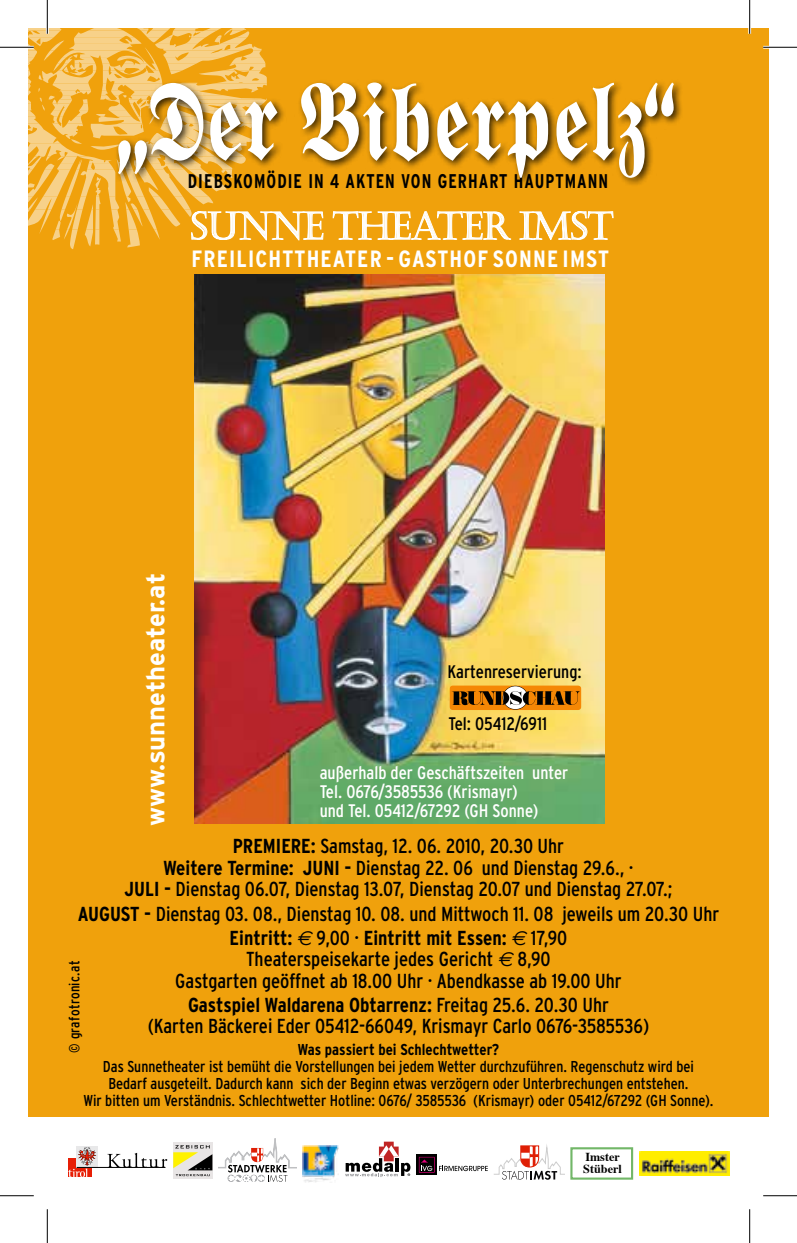
<style>
.page{position:relative;width:797px;height:1243px;background:#fff}
.page>*{position:absolute;margin:0;border:0;box-sizing:border-box;transform-origin:0 0}
.t1{font:107.33px "Wittenberger Fraktur MT Bd Dfr";color:#fff;scale:.8 1}
.t2{font:38.02px "Castellar";letter-spacing:-.01em;color:#fff;scale:.95 1}
.t3{font:700 25.65px "Interstate";color:#fff}
.t4{font:700 condensed 23.4px "Interstate";letter-spacing:.05em;color:#fff}
.t5{font:condensed 20.25px/21.4px "Interstate";color:#000;text-align:center}
.t6{font:700 condensed 19.8px "Interstate";letter-spacing:.06em;color:#000;scale:.9 1}
.t7{font:condensed 18.22px/19.3px "Interstate";color:#fff}
.t8{font:condensed 18.22px "Interstate";color:#000}
.t9{font:condensed 15.75px/16.9px "Interstate";color:#000;text-align:center}
.t10{font:700 condensed 15.75px "Interstate";color:#000}
.t11{font:condensed 14.62px "Interstate";letter-spacing:.025em;color:#000}
.t12{font:700 12.15px/12.2px "Times";color:#000}
.s1{font-weight:700}
.s2{font-family:"Euro Sans";font-style:italic;font-stretch:normal}
</style>
<div class="page">
<div style="left:28px;top:28px;width:740px;height:1088px;background:#f0a10c"></div>
<svg style="left:332px;top:211px;width:179px;height:29px"></svg>
<svg style="left:519px;top:211px;width:94px;height:29px"></svg>
<img style="left:194px;top:274px;width:410px;height:549px">
<svg style="left:449px;top:685px;width:131px;height:25px"></svg>
<svg style="left:28px;top:28px;width:295px;height:221px"></svg>
<svg style="left:345px;top:1141px;width:65px;height:36px"></svg>
<svg style="left:218px;top:1138px;width:79px;height:44px"></svg>
<img style="left:639px;top:1151px;width:89px;height:24px">
<div style="left:173px;top:1142px;width:39px;height:37px;background:#e8e5e5"></div>
<svg style="left:173px;top:1145px;width:39px;height:31px"></svg>
<div style="left:77px;top:1146px;width:21px;height:21px;background:#e8e8e9"></div>
<svg style="left:68px;top:1147px;width:28px;height:30px"></svg>
<hr style="left:77px;top:1167px;width:88px;height:1px;background:#000">
<svg style="left:107px;top:1152px;width:60px;height:16px"></svg>
<svg style="left:494px;top:1144px;width:70px;height:35px"></svg>
<img style="left:303px;top:1145px;width:35px;height:37px">
<svg style="left:416px;top:1154px;width:20px;height:21px"></svg>
<svg style="left:418px;top:1156px;width:69px;height:16px"></svg>
<div style="left:114px;top:80px;width:568px;height:107px;background:#000;opacity:.77"></div>
<div style="left:570px;top:1147px;width:62px;height:32px;background:#fff;border:2px solid #72b768"></div>
<hr style="left:0;top:46px;width:34px;height:3px;background:#fff">
<hr style="left:762px;top:46px;width:34px;height:3px;background:#fff">
<hr style="left:46px;top:0;width:3px;height:34px;background:#fff">
<hr style="left:747px;top:0;width:3px;height:34px;background:#fff">
<hr style="left:0;top:47px;width:34px;height:1px;background:#000">
<hr style="left:762px;top:47px;width:34px;height:1px;background:#000">
<hr style="left:0;top:1195px;width:34px;height:1px;background:#000">
<hr style="left:762px;top:1195px;width:34px;height:1px;background:#000">
<hr style="left:47px;top:0;width:1px;height:34px;background:#000">
<hr style="left:47px;top:1209px;width:1px;height:34px;background:#000">
<hr style="left:748px;top:0;width:1px;height:34px;background:#000">
<hr style="left:748px;top:1209px;width:1px;height:34px;background:#000">
<h1 class="t1" style="left:111px;top:60px;width:708px">„Der Biberpelz“</h1>
<p class="t6" style="left:188px;top:170px;width:468px">DIEBSKOMÖDIE IN 4 AKTEN VON GERHART HAUPTMANN</p>
<h2 class="t2" style="left:190px;top:206px;width:446px">SUNNE THEATER IMST</h2>
<p class="t4" style="left:191px;top:246px;width:419px">FREILICHTTHEATER - GASTHOF SONNE IMST</p>
<p class="t3" style="left:141px;top:826px;width:255px;rotate:-90deg">www.sunnetheater.at</p>
<p class="t8" style="left:447px;top:661px;width:135px">Kartenreservierung:</p>
<p class="t8" style="left:448px;top:713px;width:100px">Tel: 05412/6911</p>
<p class="t7" style="left:319px;top:762px;width:250px">außerhalb der Geschäftszeiten unter<br>Tel. 0676/3585536 (Krismayr)<br>und Tel. 05412/67292 (GH Sonne)</p>
<p class="t5" style="left:124px;top:835px;width:549px"><span class="s1">PREMIERE:</span> Samstag, 12. 06. 2010, 20.30 Uhr<br><span class="s1">Weitere Termine: JUNI -</span> Dienstag 22. 06 und Dienstag 29.6., ·<br><span class="s1">JULI -</span> Dienstag 06.07, Dienstag 13.07, Dienstag 20.07 und Dienstag 27.07.;</p>
<p class="t5" style="left:78px;top:901px;width:642px;line-height:24.3px"><span class="s1">AUGUST -</span> Dienstag 03. 08., Dienstag 10. 08. und Mittwoch 11. 08 jeweils um 20.30 Uhr<br><span class="s1">Eintritt:</span> <span class="s2">€</span> 9,00 · <span class="s1">Eintritt mit Essen:</span> <span class="s2">€</span> 17,90</p>
<p class="t5" style="left:175px;top:948px;width:447px">Theaterspeisekarte jedes Gericht <span class="s2">€</span> 8,90<br>Gastgarten geöffnet ab 18.00 Uhr · Abendkasse ab 19.00 Uhr</p>
<p class="t5" style="left:148px;top:994px;width:503px"><span class="s1">Gastspiel Waldarena Obtarrenz:</span> Freitag 25.6. 20.30 Uhr<br>(Karten Bäckerei Eder 05412-66049, Krismayr Carlo 0676-3585536)</p>
<p class="t11" style="left:66px;top:1052px;width:94px;rotate:-90deg">© grafotronic.at</p>
<p class="t10" style="left:297px;top:1040px;width:203px">Was passiert bei Schlechtwetter?</p>
<p class="t9" style="left:83px;top:1057px;width:631px">Das Sunnetheater ist bemüht die Vorstellungen bei jedem Wetter durchzuführen. Regenschutz wird bei<br>Bedarf ausgeteilt. Dadurch kann sich der Beginn etwas verzögern oder Unterbrechungen entstehen.<br>Wir bitten um Verständnis. Schlechtwetter Hotline: 0676/ 3585536 (Krismayr) oder 05412/67292 (GH Sonne).</p>
<p class="t12" style="left:583px;top:1149px;width:40px">Imster<br>Stüberl</p>
</div>
